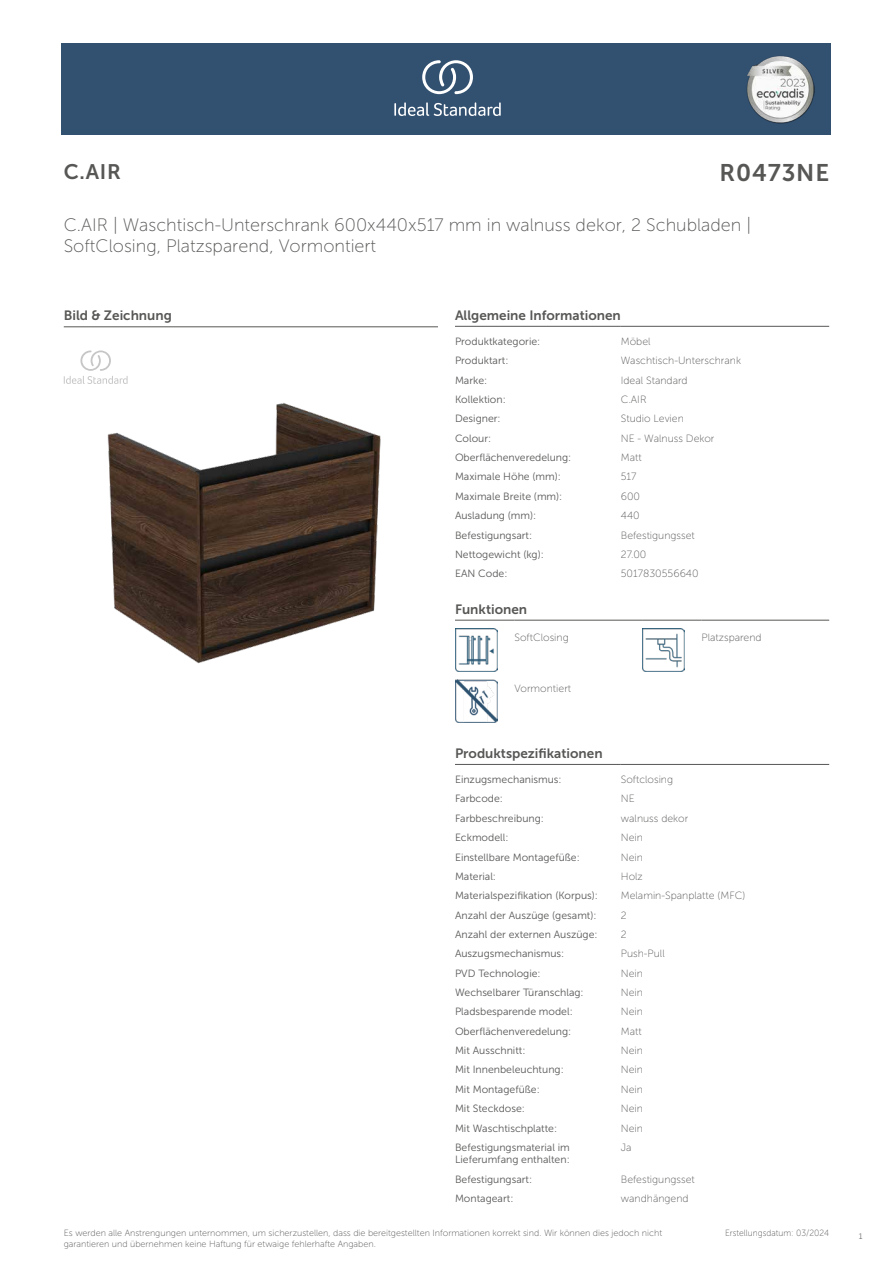
<style>
.page{position:relative;width:893px;height:1263px;background:#fff}
.page>*{position:absolute;margin:0;border:0;box-sizing:border-box;transform-origin:0 0}
.t1{font:24px "Museo Sans 700";letter-spacing:.035em;color:#575756}
.t2{font:21px "Museo Sans 700";color:#575756}
.t3{font:18px/21.6px "Museo Sans 100";color:#575756}
.t4{font:13.5px "Museo Sans 700";color:#575756}
.t5{font:10.5px/12.6px "Museo Sans 300";color:#575756}
.t6{font:10.5px "Museo Sans 100";color:#575756}
.t7{font:9px/10.8px "Museo Sans 100";color:#575756}
.t8{font:9px "Museo Sans 100";color:#575756;scale:.95 1}
.t9{font:300 9px "Calibri";color:#575756;scale:.95 1}
</style>
<div class="page">
<div style="left:62px;top:43px;width:769px;height:91px;background:#325070"></div>
<hr style="left:455px;top:326px;width:166px;height:1px;background:#575756">
<hr style="left:621px;top:326px;width:208px;height:1px;background:#575756">
<hr style="left:455px;top:620px;width:59px;height:1px;background:#575756">
<hr style="left:514px;top:620px;width:128px;height:1px;background:#575756">
<hr style="left:642px;top:620px;width:60px;height:1px;background:#575756">
<hr style="left:702px;top:620px;width:127px;height:1px;background:#575756">
<img style="left:455px;top:629px;width:42px;height:42px">
<img style="left:642px;top:629px;width:43px;height:42px">
<img style="left:455px;top:680px;width:42px;height:42px">
<hr style="left:455px;top:764px;width:166px;height:1px;background:#575756">
<hr style="left:621px;top:764px;width:208px;height:1px;background:#575756">
<hr style="left:64px;top:327px;width:374px;height:1px;background:#575756">
<svg style="left:64px;top:350px;width:64px;height:34px"></svg>
<img style="left:107px;top:402px;width:274px;height:262px">
<svg style="left:394px;top:102px;width:107px;height:14px"></svg>
<svg style="left:422px;top:60px;width:51px;height:34px"></svg>
<img style="left:746px;top:56px;width:68px;height:67px">
<h2 class="t2" style="left:64px;top:160px;width:59px">C.AIR</h2>
<h1 class="t1" style="left:719px;top:160px;width:111px">R0473NE</h1>
<h3 class="t3" style="left:64px;top:214px;width:689px">C.AIR | Waschtisch-Unterschrank 600x440x517 mm in walnuss dekor, 2 Schubladen |<br>SoftClosing, Platzsparend, Vormontiert</h3>
<p class="t4" style="left:64px;top:308px;width:110px">Bild &amp; Zeichnung</p>
<p class="t4" style="left:455px;top:308px;width:167px">Allgemeine Informationen</p>
<p class="t5" style="left:455px;top:335px;width:87px">Produktkategorie:</p>
<p class="t6" style="left:621px;top:336px;width:31px">Möbel</p>
<p class="t5" style="left:455px;top:354px;width:55px">Produktart:</p>
<p class="t6" style="left:621px;top:355px;width:122px">Waschtisch-Unterschrank</p>
<p class="t5" style="left:455px;top:374px;width:34px">Marke:</p>
<p class="t6" style="left:621px;top:374px;width:68px">Ideal Standard</p>
<p class="t5" style="left:455px;top:393px;width:52px">Kollektion:</p>
<p class="t6" style="left:621px;top:394px;width:27px">C.AIR</p>
<p class="t5" style="left:455px;top:413px;width:47px">Designer:</p>
<p class="t6" style="left:621px;top:413px;width:65px">Studio Levien</p>
<p class="t5" style="left:455px;top:432px;width:38px">Colour:</p>
<p class="t6" style="left:621px;top:433px;width:95px">NE - Walnuss Dekor</p>
<p class="t5" style="left:455px;top:451px;width:118px">Oberflächenveredelung:</p>
<p class="t6" style="left:621px;top:452px;width:22px">Matt</p>
<p class="t5" style="left:455px;top:471px;width:107px">Maximale Höhe (mm):</p>
<p class="t6" style="left:621px;top:471px;width:17px">517</p>
<p class="t5" style="left:455px;top:490px;width:109px">Maximale Breite (mm):</p>
<p class="t6" style="left:621px;top:491px;width:21px">600</p>
<p class="t5" style="left:455px;top:509px;width:83px">Ausladung (mm):</p>
<p class="t6" style="left:621px;top:510px;width:20px">440</p>
<p class="t5" style="left:455px;top:529px;width:79px">Befestigungsart:</p>
<p class="t6" style="left:621px;top:529px;width:75px">Befestigungsset</p>
<p class="t5" style="left:455px;top:548px;width:90px">Nettogewicht (kg):</p>
<p class="t6" style="left:621px;top:549px;width:27px">27.00</p>
<p class="t5" style="left:455px;top:567px;width:54px">EAN Code:</p>
<p class="t6" style="left:621px;top:568px;width:79px">5017830556640</p>
<p class="t4" style="left:455px;top:602px;width:74px">Funktionen</p>
<p class="t6" style="left:514px;top:632px;width:56px">SoftClosing</p>
<p class="t6" style="left:702px;top:632px;width:62px">Platzsparend</p>
<p class="t6" style="left:514px;top:683px;width:58px">Vormontiert</p>
<p class="t4" style="left:455px;top:746px;width:149px">Produktspezifikationen</p>
<p class="t5" style="left:455px;top:773px;width:108px">Einzugsmechanismus:</p>
<p class="t6" style="left:621px;top:774px;width:54px">Softclosing</p>
<p class="t5" style="left:455px;top:793px;width:49px">Farbcode:</p>
<p class="t6" style="left:621px;top:793px;width:15px">NE</p>
<p class="t5" style="left:455px;top:812px;width:90px">Farbbeschreibung:</p>
<p class="t6" style="left:621px;top:813px;width:69px">walnuss dekor</p>
<p class="t5" style="left:455px;top:831px;width:55px">Eckmodell:</p>
<p class="t6" style="left:621px;top:832px;width:24px">Nein</p>
<p class="t5" style="left:455px;top:851px;width:126px">Einstellbare Montagefüße:</p>
<p class="t6" style="left:621px;top:851px;width:24px">Nein</p>
<p class="t5" style="left:455px;top:870px;width:43px">Material:</p>
<p class="t6" style="left:621px;top:871px;width:24px">Holz</p>
<p class="t5" style="left:455px;top:889px;width:145px">Materialspezifikation (Korpus):</p>
<p class="t6" style="left:621px;top:890px;width:126px">Melamin-Spanplatte (MFC)</p>
<p class="t5" style="left:455px;top:909px;width:143px">Anzahl der Auszüge (gesamt):</p>
<p class="t6" style="left:621px;top:909px;width:7px">2</p>
<p class="t5" style="left:455px;top:928px;width:144px">Anzahl der externen Auszüge:</p>
<p class="t6" style="left:621px;top:929px;width:7px">2</p>
<p class="t5" style="left:455px;top:947px;width:111px">Auszugsmechanismus:</p>
<p class="t6" style="left:621px;top:948px;width:45px">Push-Pull</p>
<p class="t5" style="left:455px;top:967px;width:87px">PVD Technologie:</p>
<p class="t6" style="left:621px;top:967px;width:24px">Nein</p>
<p class="t5" style="left:455px;top:986px;width:130px">Wechselbarer Türanschlag:</p>
<p class="t6" style="left:621px;top:987px;width:24px">Nein</p>
<p class="t5" style="left:455px;top:1005px;width:119px">Pladsbesparende model:</p>
<p class="t6" style="left:621px;top:1006px;width:24px">Nein</p>
<p class="t5" style="left:455px;top:1025px;width:118px">Oberflächenveredelung:</p>
<p class="t6" style="left:621px;top:1025px;width:22px">Matt</p>
<p class="t5" style="left:455px;top:1044px;width:72px">Mit Ausschnitt:</p>
<p class="t6" style="left:621px;top:1045px;width:24px">Nein</p>
<p class="t5" style="left:455px;top:1063px;width:110px">Mit Innenbeleuchtung:</p>
<p class="t6" style="left:621px;top:1064px;width:24px">Nein</p>
<p class="t5" style="left:455px;top:1083px;width:86px">Mit Montagefüße:</p>
<p class="t6" style="left:621px;top:1083px;width:24px">Nein</p>
<p class="t5" style="left:455px;top:1102px;width:71px">Mit Steckdose:</p>
<p class="t6" style="left:621px;top:1103px;width:24px">Nein</p>
<p class="t5" style="left:455px;top:1122px;width:104px">Mit Waschtischplatte:</p>
<p class="t6" style="left:621px;top:1122px;width:24px">Nein</p>
<p class="t5" style="left:455px;top:1141px;width:116px">Befestigungsmaterial im<br>Lieferumfang enthalten:</p>
<p class="t6" style="left:621px;top:1142px;width:12px">Ja</p>
<p class="t5" style="left:455px;top:1173px;width:79px">Befestigungsart:</p>
<p class="t6" style="left:621px;top:1173px;width:75px">Befestigungsset</p>
<p class="t5" style="left:455px;top:1192px;width:60px">Montageart:</p>
<p class="t6" style="left:621px;top:1193px;width:69px">wandhängend</p>
<p class="t7" style="left:64px;top:1227px;width:600px">Es werden alle Anstrengungen unternommen, um sicherzustellen, dass die bereitgestellten Informationen korrekt sind. Wir können dies jedoch nicht garantieren und übernehmen keine Haftung für etwaige fehlerhafte Angaben.</p>
<p class="t8" style="left:725px;top:1228px;width:111px">Erstellungsdatum: 03/2024</p>
<p class="t9" style="left:858px;top:1230px;width:6px">1</p>
</div>
